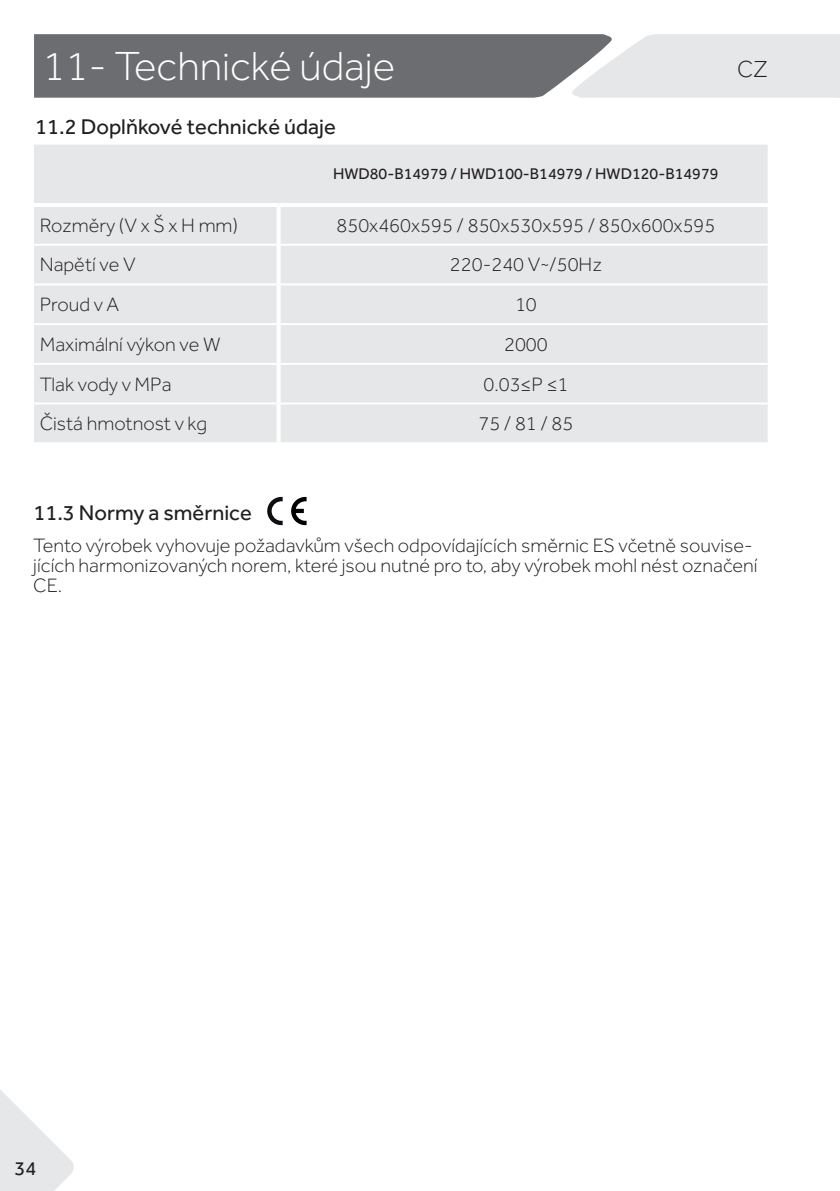
<style>
.page{position:relative;width:840px;height:1191px;background:#fff}
.page>*{position:absolute;margin:0;border:0;box-sizing:border-box;transform-origin:0 0}
.t1{font:300 42px "Effra";color:#fff}
.t2{font:300 24px "Effra";color:#231f20}
.t3{font:22px "Effra";color:#231f20}
.t4{font:300 20px/20px "Effra";color:#231f20}
.t5{font:20px "Effra";color:#231f20}
.t6{font:16px "Effra";color:#231f20}
</style>
<div class="page">
<svg style="left:34px;top:34px;width:805px;height:64px;background:#949598"></svg>
<svg style="left:0;top:1090px;width:74px;height:101px"></svg>
<div style="left:34px;top:145px;width:733px;height:297px;background:#e6e7e9"></div>
<hr style="left:34px;top:244px;width:242px;height:2px;background:#fff">
<hr style="left:280px;top:244px;width:487px;height:2px;background:#fff">
<hr style="left:34px;top:283px;width:242px;height:2px;background:#fff">
<hr style="left:280px;top:283px;width:487px;height:2px;background:#fff">
<hr style="left:34px;top:323px;width:242px;height:2px;background:#fff">
<hr style="left:280px;top:323px;width:487px;height:2px;background:#fff">
<hr style="left:34px;top:363px;width:242px;height:2px;background:#fff">
<hr style="left:280px;top:363px;width:487px;height:2px;background:#fff">
<hr style="left:34px;top:402px;width:242px;height:2px;background:#fff">
<hr style="left:280px;top:402px;width:487px;height:2px;background:#fff">
<hr style="left:34px;top:203px;width:244px;height:4px;background:#fff">
<hr style="left:278px;top:203px;width:493px;height:4px;background:#fff">
<svg style="left:767px;top:145px;width:1px;height:58px"></svg>
<svg style="left:276px;top:207px;width:4px;height:38px"></svg>
<svg style="left:767px;top:207px;width:1px;height:37px"></svg>
<svg style="left:276px;top:245px;width:4px;height:39px"></svg>
<svg style="left:767px;top:246px;width:1px;height:38px"></svg>
<svg style="left:276px;top:284px;width:4px;height:40px"></svg>
<svg style="left:767px;top:285px;width:1px;height:38px"></svg>
<svg style="left:276px;top:324px;width:4px;height:40px"></svg>
<svg style="left:767px;top:325px;width:1px;height:38px"></svg>
<svg style="left:276px;top:364px;width:4px;height:39px"></svg>
<svg style="left:767px;top:365px;width:1px;height:38px"></svg>
<svg style="left:276px;top:403px;width:4px;height:39px"></svg>
<svg style="left:767px;top:404px;width:1px;height:38px"></svg>
<svg style="left:267px;top:497px;width:15px;height:28px"></svg>
<svg style="left:291px;top:497px;width:15px;height:28px"></svg>
<h1 class="t1" style="left:43px;top:43px;width:354px">11- Technické údaje</h1>
<p class="t2" style="left:736px;top:55px;width:32px">CZ</p>
<p class="t3" style="left:35px;top:114px;width:302px">11.2 Doplňkové technické údaje</p>
<p class="t6" style="left:333px;top:164px;width:387px">HWD80-B14979 / HWD100-B14979 / HWD120-B14979</p>
<p class="t4" style="left:40px;top:215px;width:200px">Rozměry (V x Š x H mm)</p>
<p class="t4" style="left:336px;top:215px;width:380px">850x460x595 / 850x530x595 / 850x600x595</p>
<p class="t4" style="left:40px;top:255px;width:97px">Napětí ve V</p>
<p class="t4" style="left:449px;top:255px;width:153px">220-240 V~/50Hz</p>
<p class="t4" style="left:40px;top:294px;width:81px">Proud v A</p>
<p class="t4" style="left:515px;top:294px;width:23px">10</p>
<p class="t4" style="left:40px;top:334px;width:182px">Maximální výkon ve W</p>
<p class="t4" style="left:504px;top:334px;width:45px">2000</p>
<p class="t4" style="left:40px;top:374px;width:133px">Tlak vody v MPa</p>
<p class="t4" style="left:483px;top:374px;width:86px">0.03≤P ≤1</p>
<p class="t4" style="left:40px;top:413px;width:169px">Čistá hmotnost v kg</p>
<p class="t4" style="left:478px;top:413px;width:96px">75 / 81 / 85</p>
<p class="t3" style="left:33px;top:500px;width:220px">11.3 Normy a směrnice</p>
<p class="t4" style="left:33px;top:535px;width:725px">Tento výrobek vyhovuje požadavkům všech odpovídajících směrnic ES včetně souvise&shy;jících harmonizovaných norem, které jsou nutné pro to, aby výrobek mohl nést označení<br>CE.</p>
<p class="t5" style="left:15px;top:1156px;width:23px">34</p>
</div>
